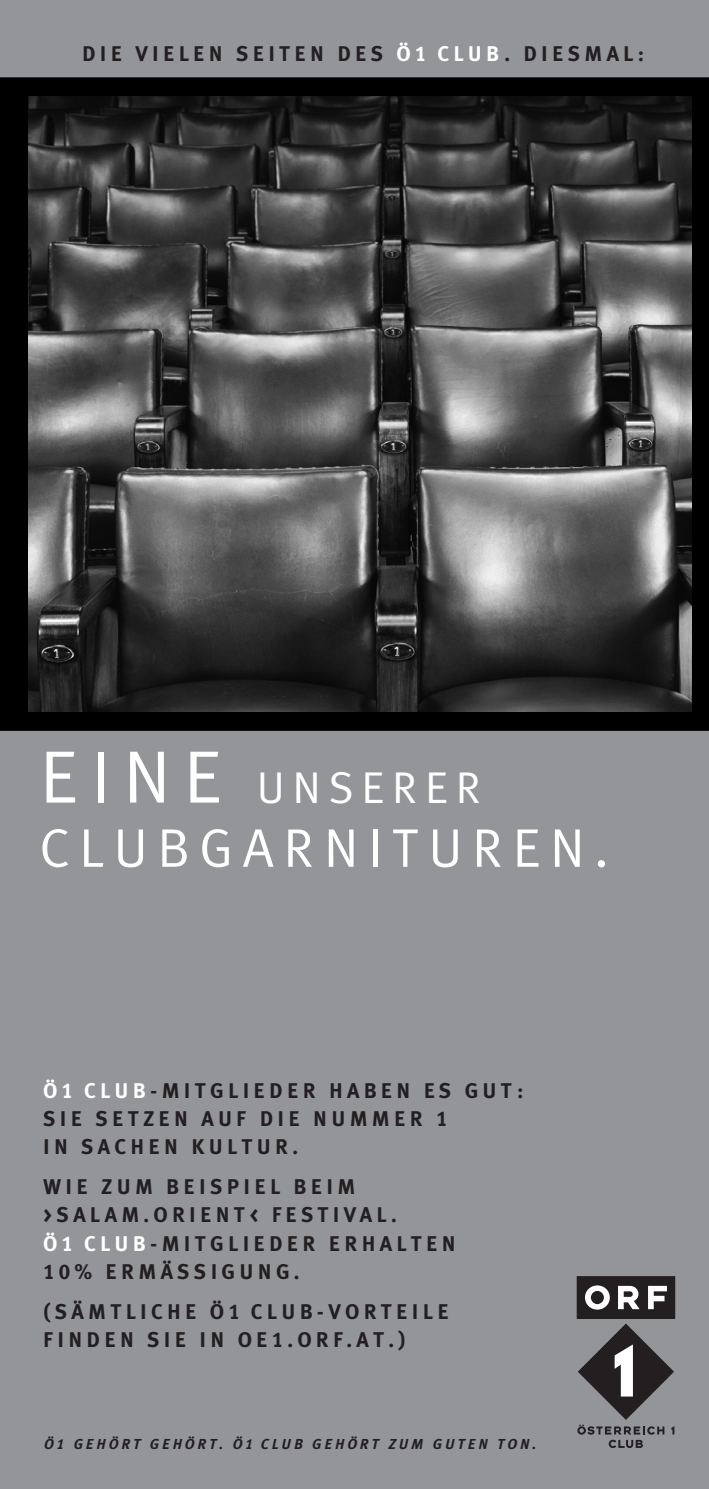
<style>
.page{position:relative;width:709px;height:1489px;background:#fff}
.page>*{position:absolute;margin:0;border:0;box-sizing:border-box;transform-origin:0 0}
.t1{font:54.25px "Meta Plus Normal Caps";letter-spacing:.175em;color:#fff}
.t2{font:44.5px "Meta Plus Normal Caps";letter-spacing:.175em;color:#fff}
.t3{font:21.25px/28.2px "Meta Plus Bold Caps";letter-spacing:.2em;color:#231f20}
.t4{font:italic 14.5px "Meta Plus Bold Caps";letter-spacing:.2em;color:#231f20}
.s1{color:#fff}
.s2{font-size:74px}
</style>
<div class="page">
<div style="left:0;top:0;width:709px;height:1488px;background:#939598"></div>
<div style="left:0;top:77px;width:709px;height:653px;background:#000001"></div>
<img style="left:29px;top:96px;width:662px;height:615px">
<div style="left:577px;top:1276px;width:97px;height:42px;background:#231f20"></div>
<div style="left:577px;top:1276px;width:97px;height:42px;border:1px solid #231f20"></div>
<svg style="left:585px;top:1285px;width:82px;height:24px"></svg>
<svg style="left:577px;top:1323px;width:97px;height:124px"></svg>
<p class="t3" style="left:82px;top:39px;width:563px">DIE VIELEN SEITEN DES <span class="s1">Ö1 CLUB</span>. DIESMAL:</p>
<h2 class="t2" style="left:40px;top:761px;width:443px"><span class="s2">EINE</span> UNSERER</h2>
<h1 class="t1" style="left:40px;top:816px;width:570px">CLUBGARNITUREN.</h1>
<p class="t3" style="left:43px;top:1076px;width:482px"><span class="s1">Ö1 CLUB</span>-MITGLIEDER HABEN ES GUT:<br>SIE SETZEN AUF DIE NUMMER 1<br>IN SACHEN KULTUR.</p>
<p class="t3" style="left:43px;top:1172px;width:414px">WIE ZUM BEISPIEL BEIM &gt;SALAM.ORIENT&lt; FESTIVAL.<br><span class="s1">Ö1 CLUB</span>-MITGLIEDER ERHALTEN<br>10% ERMÄSSIGUNG.</p>
<p class="t3" style="left:43px;top:1297px;width:407px">(SÄMTLICHE Ö1 CLUB-VORTEILE<br>FINDEN SIE IN OE1.ORF.AT.)</p>
<p class="t4" style="left:44px;top:1435px;width:493px">Ö1 GEHÖRT GEHÖRT. Ö1 CLUB GEHÖRT ZUM GUTEN TON.</p>
</div>
